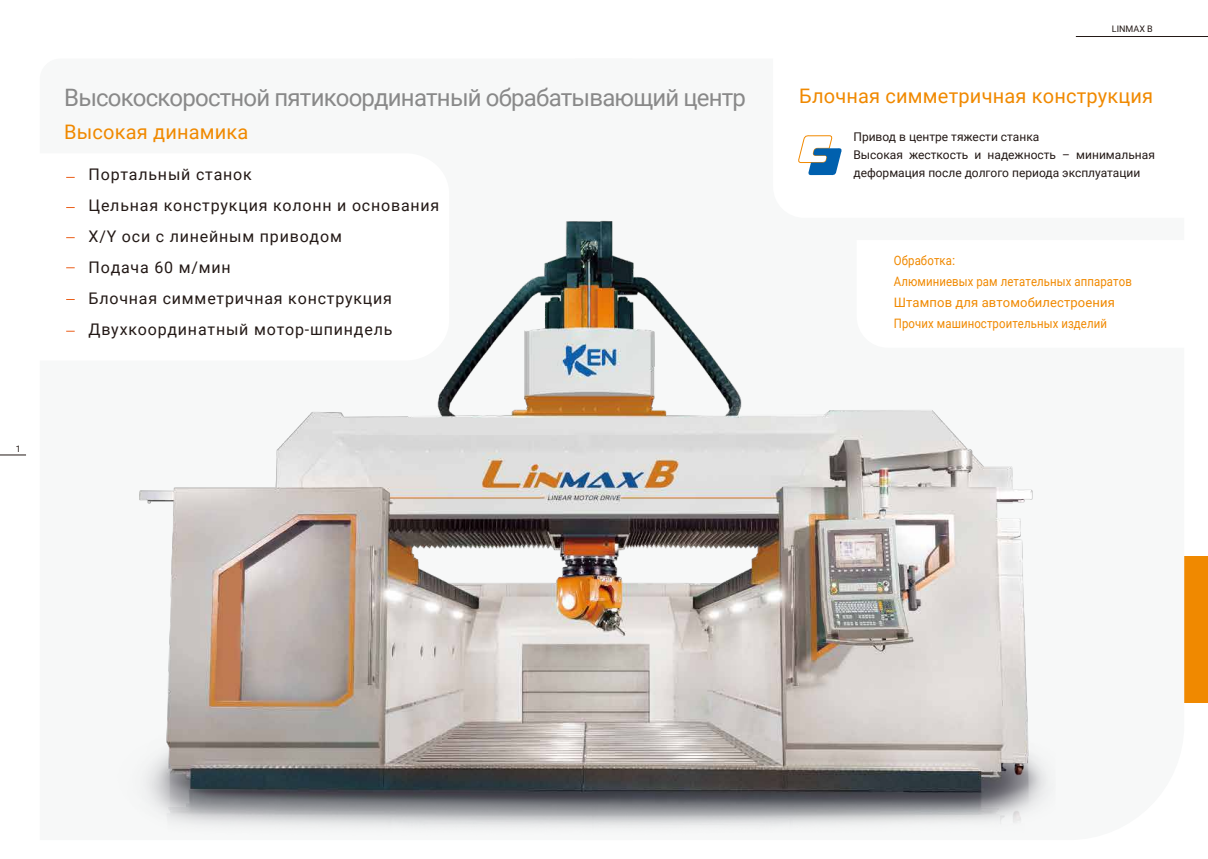
<style>
.page{position:relative;width:1208px;height:859px;background:#fff}
.page>*{position:absolute;margin:0;border:0;box-sizing:border-box;transform-origin:0 0}
.t1{font:24px "Roboto";letter-spacing:-.035em;color:#898989}
.t2{font:20px "Roboto";letter-spacing:.01em;color:#f08900}
.t3{font:16px/31px "Roboto";letter-spacing:.05em;color:#231916}
.t4{font:13px/21px "Roboto";letter-spacing:.01em;color:#f08900;scale:.88 1}
.t5{font:12px/18px "Roboto";color:#231916}
.t6{font:9px "Roboto";color:#231916}
</style>
<div class="page">
<div style="left:1133px;top:557px;width:75px;height:146px;background:#f08900"></div>
<div style="left:1133px;top:557px;width:51px;height:146px;background:#f7f8f8"></div>
<hr style="left:1075px;top:36px;width:133px;height:1px;background:#231916">
<svg style="left:0;top:455px;width:26px;height:1px"></svg>
<img style="left:68px;top:176px;width:988px;height:657px">
<svg style="left:773px;top:176px;width:283px;height:42px"></svg>
<svg style="left:856px;top:240px;width:200px;height:108px"></svg>
<svg style="left:798px;top:135px;width:44px;height:41px"></svg>
<p class="t6" style="left:16px;top:442px;width:7px">1</p>
<h1 class="t1" style="left:64px;top:80px;width:683px">Высокоскоростной пятикоординатный обрабатывающий центр</h1>
<p class="t2" style="left:64px;top:118px;width:186px">Высокая динамика</p>
<p class="t3" style="left:89px;top:158px;width:352px">Портальный станок<br>Цельная конструкция колонн и основания<br>X/Y оси с линейным приводом<br>Подача 60 м/мин<br>Блочная симметричная конструкция<br>Двухкоординатный мотор-шпиндель</p>
<p class="t6" style="left:1112px;top:22px;width:42px">LINMAX B</p>
<p class="t2" style="left:799px;top:82px;width:355px">Блочная симметричная конструкция</p>
<p class="t5" style="left:853px;top:127px;width:303px">Привод в центре тяжести станка<br>Высокая жесткость и надежность – минимальная деформация после долгого периода эксплуатации</p>
<p class="t4" style="left:894px;top:250px;width:272px">Обработка:<br>Алюминиевых рам летательных аппаратов<br>Штампов для автомобилестроения<br>Прочих машиностроительных изделий</p>
</div>
